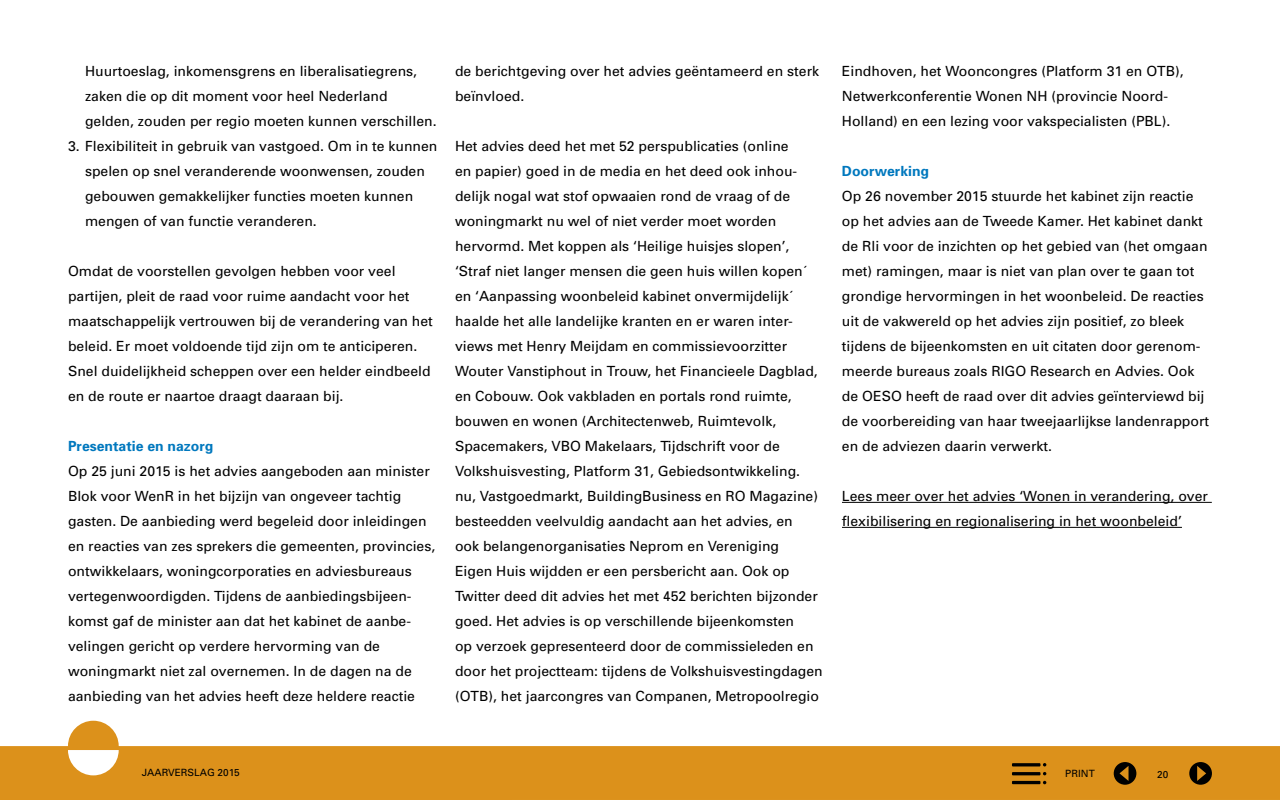
<style>
.page{position:relative;width:1280px;height:800px;background:#fff}
.page>*{position:absolute;margin:0;border:0;box-sizing:border-box;transform-origin:0 0}
.platte_tekst_P{font:14px/25px "Univers";color:#000}
.platte_tekst_insprin{font:14px/25px "Univers";color:#000}
.Alinea_kop_vet_H3{font:700 14px "Univers";color:#0078be}
.t1{font:10px "Univers";color:#000}
</style>
<div class="page">
<svg style="left:0;top:721px;width:1280px;height:79px;fill:#dc911b"></svg>
<svg style="left:1189px;top:762px;width:23px;height:23px"></svg>
<svg style="left:1114px;top:762px;width:22px;height:23px"></svg>
<hr style="left:1012px;top:781px;width:28px;height:3px;background:#000">
<hr style="left:1012px;top:772px;width:28px;height:3px;background:#000">
<hr style="left:1012px;top:763px;width:28px;height:3px;background:#000">
<hr style="left:842px;top:502px;width:370px;height:1px;background:#000">
<hr style="left:842px;top:527px;width:340px;height:1px;background:#000">
<p class="platte_tekst_insprin" style="left:85px;top:58px;width:353px">Huurtoeslag, inkomensgrens en liberalisatiegrens, zaken die op dit moment voor heel Nederland gelden, zouden per regio moeten kunnen verschillen.</p>
<p class="platte_tekst_insprin" style="left:85px;top:133px;width:354px;text-indent:-17px">3. Flexibiliteit in gebruik van vastgoed. Om in te kunnen spelen op snel veranderende woonwensen, zouden gebouwen gemakkelijker functies moeten kunnen mengen of van functie veranderen.</p>
<p class="platte_tekst_P" style="left:68px;top:258px;width:366px">Omdat de voorstellen gevolgen hebben voor veel partijen, pleit de raad voor ruime aandacht voor het maatschappelijk vertrouwen bij de verandering van het beleid. Er moet voldoende tijd zijn om te anticiperen.<br>Snel duidelijkheid scheppen over een helder eindbeeld en de route er naartoe draagt daaraan bij.</p>
<h3 class="Alinea_kop_vet_H3" style="left:68px;top:437px;width:147px">Presentatie en nazorg</h3>
<p class="platte_tekst_P" style="left:68px;top:458px;width:369px">Op 25 juni 2015 is het advies aangeboden aan minister Blok voor WenR in het bijzijn van ongeveer tachtig gasten. De aanbieding werd begeleid door inleidingen en reacties van zes sprekers die gemeenten, provincies, ontwikkelaars, woningcorporaties en adviesbureaus vertegenwoordigden. Tijdens de aanbiedingsbijeen&shy;komst gaf de minister aan dat het kabinet de aanbe&shy;velingen gericht op verdere hervorming van de woningmarkt niet zal overnemen. In de dagen na de aanbieding van het advies heeft deze heldere reactie</p>
<p class="platte_tekst_P" style="left:455px;top:58px;width:366px">de berichtgeving over het advies geëntameerd en sterk beïnvloed.</p>
<p class="platte_tekst_P" style="left:455px;top:133px;width:369px">Het advies deed het met 52 perspublicaties (online<br>en papier) goed in de media en het deed ook inhou&shy;delijk nogal wat stof opwaaien rond de vraag of de woningmarkt nu wel of niet verder moet worden hervormd. Met koppen als ‘Heilige huisjes slopen’, ‘Straf niet langer mensen die geen huis willen kopen´ en ‘Aanpassing woonbeleid kabinet onvermijdelijk´ haalde het alle landelijke kranten en er waren inter&shy;views met Henry Meijdam en commissievoorzitter Wouter Vanstiphout in Trouw, het Financieele Dagblad, en Cobouw. Ook vakbladen en portals rond ruimte, bouwen en wonen (Architectenweb, Ruimtevolk, Spacemakers, VBO Makelaars, Tijdschrift voor de Volkshuisvesting, Platform 31, Gebiedsontwikkeling. nu, Vastgoedmarkt, BuildingBusiness en RO Magazine) besteedden veelvuldig aandacht aan het advies, en<br>ook belangenorganisaties Neprom en Vereniging<br>Eigen Huis wijdden er een persbericht aan. Ook op Twitter deed dit advies het met 452 berichten bijzonder goed. Het advies is op verschillende bijeenkomsten<br>op verzoek gepresenteerd door de commissieleden en door het projectteam: tijdens de Volkshuisvestingdagen (OTB), het jaarcongres van Companen, Metropoolregio</p>
<p class="platte_tekst_P" style="left:842px;top:58px;width:343px">Eindhoven, het Wooncongres (Platform 31 en OTB),<br>Netwerkconferentie Wonen NH (provincie Noord-<br>Holland) en een lezing voor vakspecialisten (PBL).</p>
<h3 class="Alinea_kop_vet_H3" style="left:842px;top:162px;width:89px">Doorwerking</h3>
<p class="platte_tekst_P" style="left:842px;top:183px;width:369px">Op 26 november 2015 stuurde het kabinet zijn reactie op het advies aan de Tweede Kamer. Het kabinet dankt de Rli voor de inzichten op het gebied van (het omgaan met) ramingen, maar is niet van plan over te gaan tot grondige hervormingen in het woonbeleid. De reacties uit de vakwereld op het advies zijn positief, zo bleek tijdens de bijeenkomsten en uit citaten door gerenom&shy;meerde bureaus zoals RIGO Research en Advies. Ook de OESO heeft de raad over dit advies geïnterviewd bij de voorbereiding van haar tweejaarlijkse landenrapport en de adviezen daarin verwerkt.</p>
<p class="platte_tekst_P" style="left:842px;top:483px;width:367px">Lees meer over het advies ‘Wonen in verandering, over flexibilisering en regionalisering in het woonbeleid’</p>
<p class="t1" style="left:142px;top:766px;width:100px">JAARVERSLAG 2015</p>
<p class="t1" style="left:1065px;top:767px;width:31px">PRINT</p>
<p class="t1" style="left:1157px;top:769px;width:13px">20</p>
</div>
